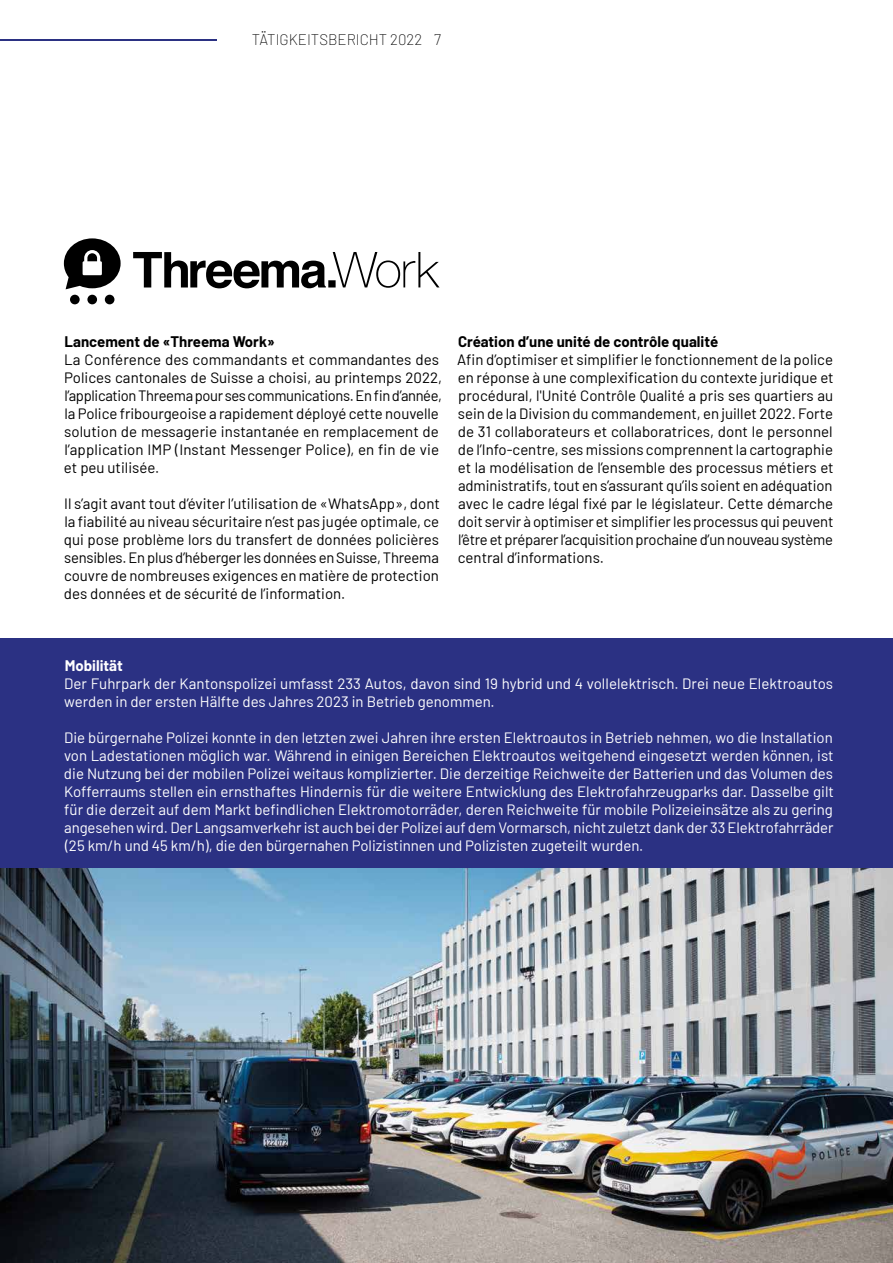
<style>
.page{position:relative;width:893px;height:1263px;background:#fff}
.page>*{position:absolute;margin:0;border:0;box-sizing:border-box;transform-origin:0 0}
.t1{font:15px/18px "Barlow";color:#000;text-align:justify}
.t2{font:15px/18px "Barlow";color:#fff}
.t3{font:700 15px "Barlow";color:#000}
.t4{font:200 15px "Barlow";color:#000}
.t5{font:700 15px "Barlow";color:#fff}
</style>
<div class="page">
<hr style="left:0;top:39px;width:217px;height:1px;background:#2b3183">
<div style="left:0;top:638px;width:893px;height:231px;background:#2b3183"></div>
<img style="left:0;top:869px;width:893px;height:394px">
<svg style="left:64px;top:238px;width:375px;height:66px"></svg>
<p class="t4" style="left:252px;top:29px;width:191px">TÄTIGKEITSBERICHT 2022 7</p>
<p class="t3" style="left:65px;top:330px;width:212px">Lancement de «Threema Work»</p>
<p class="t1" style="left:64px;top:349px;width:380px;text-align:left">La Conférence des commandants et commandantes des Polices cantonales de Suisse a choisi, au printemps 2022, l’application Threema pour ses communications. En fin d’année, la Police fribourgeoise a rapidement déployé cette nouvelle solution de messagerie instantanée en remplacement de l’application IMP (Instant Messenger Police), en fin de vie et peu utilisée.</p>
<p class="t1" style="left:64px;top:493px;width:377px">Il s’agit avant tout d’éviter l’utilisation de «WhatsApp», dont la fiabilité au niveau sécuritaire n’est pas jugée optimale, ce qui pose problème lors du transfert de données policières sensibles. En plus d’héberger les données en Suisse, Threema couvre de nombreuses exigences en matière de protection des données et de sécurité de l’information.</p>
<p class="t3" style="left:458px;top:330px;width:262px">Création d’une unité de contrôle qualité</p>
<p class="t1" style="left:457px;top:349px;width:378px">Afin d’optimiser et simplifier le fonctionnement de la police en réponse à une complexification du contexte juridique et procédural, l'Unité Contrôle Qualité a pris ses quartiers au sein de la Division du commandement, en juillet 2022. Forte de 31 collaborateurs et collaboratrices, dont le personnel de l’Info-centre, ses missions comprennent la cartographie et la modélisation de l’ensemble des processus métiers et administratifs, tout en s’assurant qu’ils soient en adéquation avec le cadre légal fixé par le législateur. Cette démarche doit servir à optimiser et simplifier les processus qui peuvent l’être et préparer l’acquisition prochaine d’un nouveau système central d’informations.</p>
<p class="t5" style="left:65px;top:654px;width:60px">Mobilität</p>
<p class="t2" style="left:64px;top:673px;width:770px">Der Fuhrpark der Kantonspolizei umfasst 233 Autos, davon sind 19 hybrid und 4 vollelektrisch. Drei neue Elektroautos werden in der ersten Hälfte des Jahres 2023 in Betrieb genommen.</p>
<p class="t2" style="left:64px;top:727px;width:771px;text-align:justify">Die bürgernahe Polizei konnte in den letzten zwei Jahren ihre ersten Elektroautos in Betrieb nehmen, wo die Installation von Ladestationen möglich war. Während in einigen Bereichen Elektroautos weitgehend eingesetzt werden können, ist die Nutzung bei der mobilen Polizei weitaus komplizierter. Die derzeitige Reichweite der Batterien und das Volumen des Kofferraums stellen ein ernsthaftes Hindernis für die weitere Entwicklung des Elektrofahrzeugparks dar. Dasselbe gilt für die derzeit auf dem Markt befindlichen Elektromotorräder, deren Reichweite für mobile Polizeieinsätze als zu gering angesehen wird. Der Langsamverkehr ist auch bei der Polizei auf dem Vormarsch, nicht zuletzt dank der 33 Elektrofahrräder (25 km/h und 45 km/h), die den bürgernahen Polizistinnen und Polizisten zugeteilt wurden.</p>
</div>
